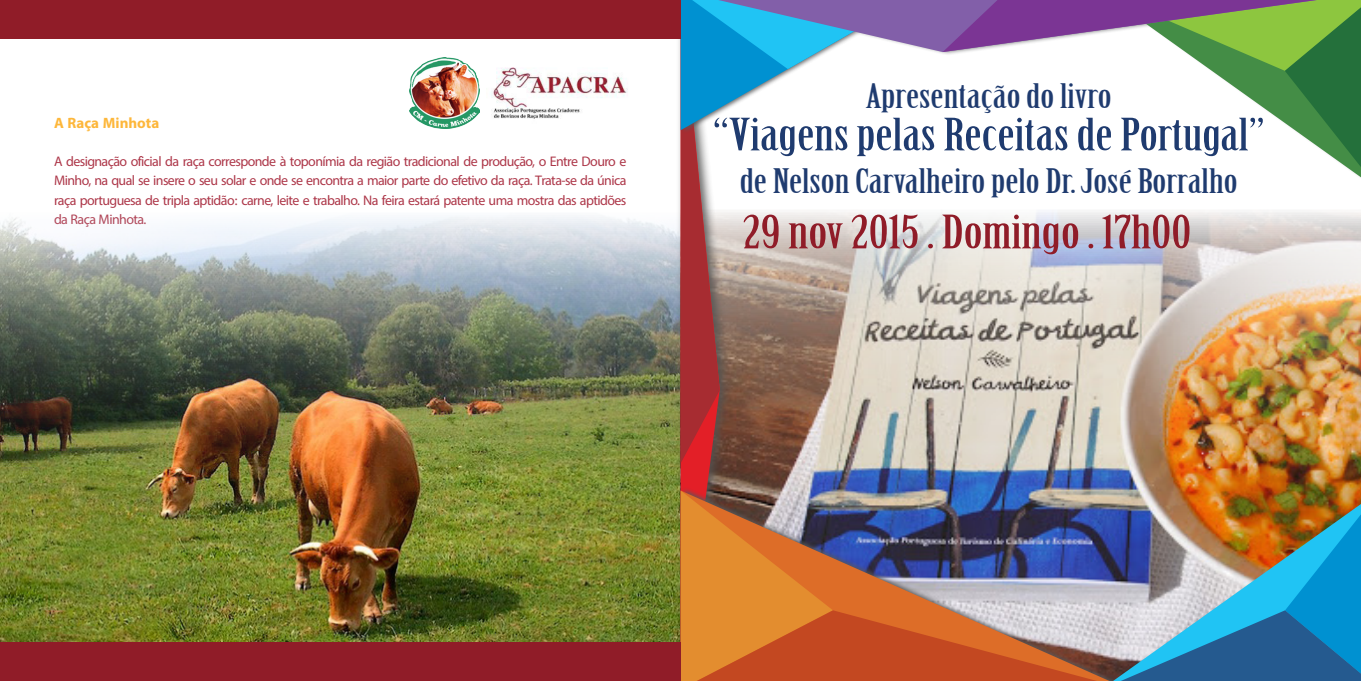
<style>
.page{position:relative;width:1361px;height:681px;background:#fff}
.page>*{position:absolute;margin:0;border:0;box-sizing:border-box;transform-origin:0 0}
.t1{font:45px "Birch Std";color:#901c28;scale:1.45 1}
.t2{font:43.5px "Birch Std";color:#1f3b6f;scale:1.45 1}
.t3{font:33px "Birch Std";color:#1f3b6f;scale:1.45 1}
.t4{font:700 21px "Myriad Arabic";color:#fdb73b}
.t5{font:19.5px/19.5px "Myriad Arabic";letter-spacing:-.03em;color:#ad3749;text-align:justify}
</style>
<div class="page">
<img style="left:0;top:215px;width:676px;height:426px">
<div style="left:676px;top:0;width:57px;height:680px;background:#535352;opacity:.9"></div>
<img style="left:680px;top:0;width:681px;height:680px">
<div style="left:0;top:0;width:680px;height:39px;background:#901c28"></div>
<div style="left:0;top:641px;width:680px;height:39px;background:#901c28"></div>
<img style="left:410px;top:58px;width:70px;height:70px">
<img style="left:491px;top:67px;width:137px;height:52px">
<p class="t4" style="left:54px;top:109px;width:107px">A Raça Minhota</p>
<p class="t5" style="left:54px;top:151px;width:574px">A designação oficial da raça corresponde à toponímia da região tradicional de produção, o Entre Douro e Minho, na qual se insere o seu solar e onde se encontra a maior parte do efetivo da raça. Trata-se da única raça portuguesa de tripla aptidão: carne, leite e trabalho. Na feira estará patente uma mostra das aptidões da Raça Minhota.</p>
<h3 class="t3" style="left:866px;top:77px;width:171px">Apresentação do livro</h3>
<h2 class="t2" style="left:713px;top:110px;width:382px">“Viagens pelas Receitas de Portugal”</h2>
<h3 class="t3" style="left:740px;top:162px;width:345px">de Nelson Carvalheiro pelo Dr. José Borralho</h3>
<h1 class="t1" style="left:743px;top:206px;width:311px">29 nov 2015 . Domingo . 17h00</h1>
</div>
